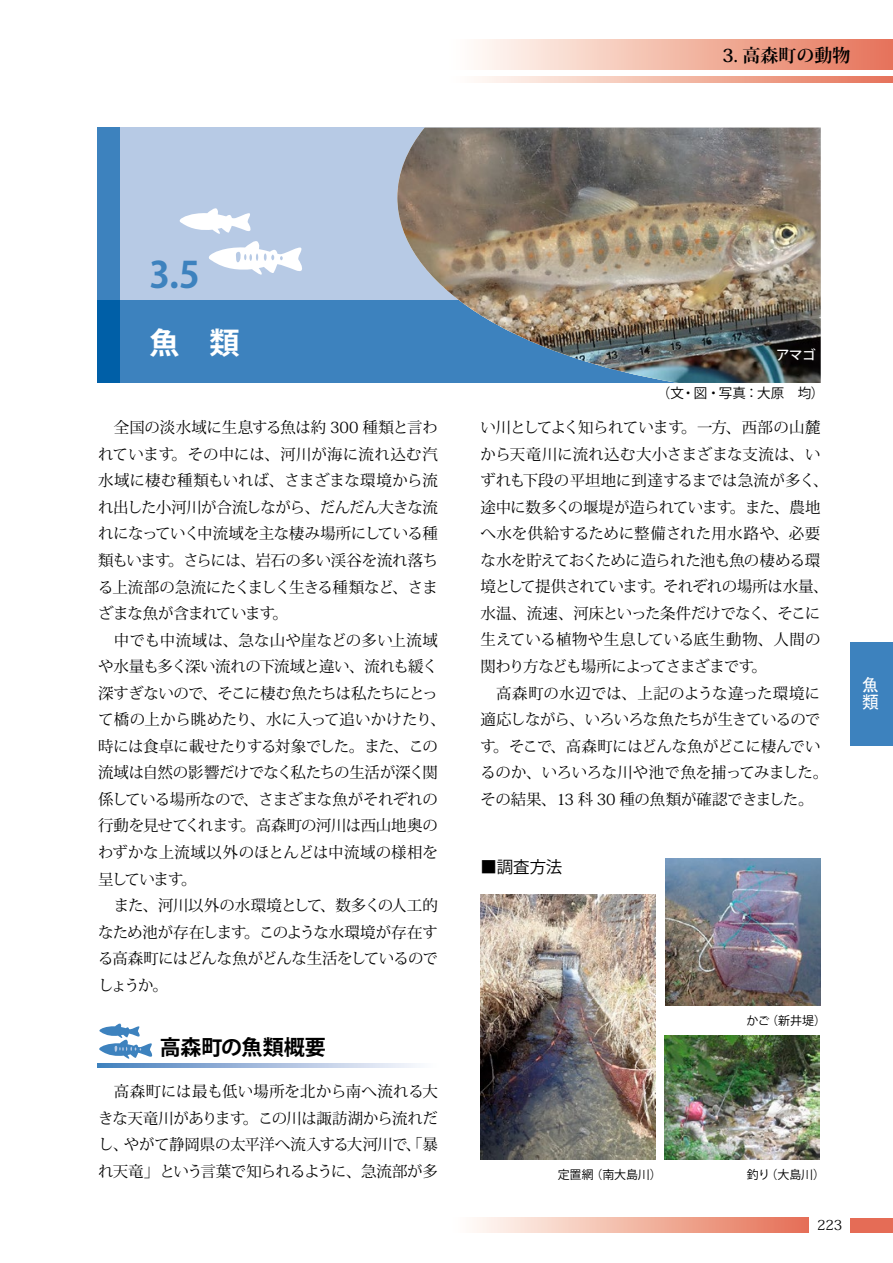
<style>
.page{position:relative;width:893px;height:1263px;background:#fff}
.page>*{position:absolute;margin:0;border:0;box-sizing:border-box;transform-origin:0 0}
.t1{font:700 36px "Koz Go Pr 6 N";color:#3d82be}
.t2{font:700 30px "Koz Go Pr 6 N";color:#fff}
.t3{font:700 21px "Koz Go Pro";letter-spacing:-.005em;color:#000}
.t4{font:700 18px "Koz Min Pr 6 N";color:#000}
.t5{font:17.25px/17.2px "MS Gothic";color:#fff}
.t6{font:16.5px "Koz Go Pro";color:#000}
.t7{font:15.45px/26.5px "Koz Min Pr 6 N";letter-spacing:-.025em;color:#000;text-align:justify}
.t8{font:13.8px "Koz Min Pr 6 N";color:#000}
.t9{font:13.5px "Koz Go Pr 6 N";color:#000}
.t10{font:500 13.5px "Koz Go Pr 6 N";color:#fff}
.t11{font:12px "Koz Go Pr 6 N";letter-spacing:-.01em;color:#000}
</style>
<div class="page">
<img style="left:480px;top:894px;width:176px;height:265px">
<img style="left:666px;top:858px;width:154px;height:147px">
<img style="left:664px;top:1035px;width:155px;height:124px">
<svg style="left:476px;top:77px;width:417px;height:6px;background:#f2b6a5"></svg>
<div style="left:851px;top:1218px;width:42px;height:14px;background:#e56c56"></div>
<svg style="left:473px;top:1218px;width:336px;height:14px;background:#f1b4a3"></svg>
<div style="left:445px;top:40px;width:448px;height:30px;background:linear-gradient(to right,#fff,#e67458)"></div>
<div style="left:850px;top:643px;width:43px;height:103px;background:#3d82be"></div>
<div style="left:98px;top:128px;width:469px;height:192px;background:#b7cae5"></div>
<div style="left:98px;top:128px;width:22px;height:255px;background:#3d82be"></div>
<div style="left:98px;top:300px;width:630px;height:83px;background:#3d82be"></div>
<div style="left:98px;top:301px;width:22px;height:82px;background:#005fa7"></div>
<img style="left:397px;top:128px;width:424px;height:255px">
<svg style="left:98px;top:1063px;width:319px;height:4px"></svg>
<svg style="left:99px;top:1023px;width:54px;height:36px"></svg>
<svg style="left:179px;top:208px;width:123px;height:67px"></svg>
<p class="t4" style="left:723px;top:45px;width:129px">3. 高森町の動物</p>
<h1 class="t1" style="left:150px;top:254px;width:52px">3.5</h1>
<h2 class="t2" style="left:150px;top:326px;width:91px">魚　類</h2>
<p class="t7" style="left:98px;top:415px;width:341px;text-indent:16px">全国の淡水域に生息する魚は約 300 種類と言われています。その中には、河川が海に流れ込む汽水域に棲む種類もいれば、さまざまな環境から流れ出した小河川が合流しながら、だんだん大きな流れになっていく中流域を主な棲み場所にしている種類もいます。さらには、岩石の多い渓谷を流れ落ちる上流部の急流にたくましく生きる種類など、さまざまな魚が含まれています。</p>
<p class="t7" style="left:98px;top:627px;width:349px;text-align:left;text-indent:16px">中でも中流域は、急な山や崖などの多い上流域や水量も多く深い流れの下流域と違い、流れも緩く深すぎないので、そこに棲む魚たちは私たちにとって橋の上から眺めたり、水に入って追いかけたり、時には食卓に載せたりする対象でした。また、この流域は自然の影響だけでなく私たちの生活が深く関係している場所なので、さまざまな魚がそれぞれの行動を見せてくれます。高森町の河川は西山地奥のわずかな上流域以外のほとんどは中流域の様相を呈しています。</p>
<p class="t7" style="left:98px;top:892px;width:341px;text-indent:16px">また、河川以外の水環境として、数多くの人工的なため池が存在します。このような水環境が存在する高森町にはどんな魚がどんな生活をしているのでしょうか。</p>
<h3 class="t3" style="left:160px;top:1034px;width:167px">高森町の魚類概要</h3>
<p class="t7" style="left:98px;top:1078px;width:341px;text-indent:16px">高森町には最も低い場所を北から南へ流れる大きな天竜川があります。この川は諏訪湖から流れだし、やがて静岡県の太平洋へ流入する大河川で、「暴れ天竜」という言葉で知られるように、急流部が多</p>
<p class="t10" style="left:776px;top:348px;width:41px">アマゴ</p>
<p class="t9" style="left:657px;top:386px;width:169px">（文・図・写真：大原　均）</p>
<p class="t7" style="left:480px;top:414px;width:349px;text-align:left">い川としてよく知られています。一方、西部の山麓から天竜川に流れ込む大小さまざまな支流は、いずれも下段の平坦地に到達するまでは急流が多く、途中に数多くの堰堤が造られています。また、農地へ水を供給するために整備された用水路や､必要な水を貯えておくために造られた池も魚の棲める環境として提供されています。それぞれの場所は水量、水温、流速、河床といった条件だけでなく、そこに生えている植物や生息している底生動物、人間の関わり方なども場所によってさまざまです。</p>
<p class="t7" style="left:480px;top:680px;width:349px;text-align:left;text-indent:16px">高森町の水辺では、上記のような違った環境に適応しながら、いろいろな魚たちが生きているのです。そこで、高森町にはどんな魚がどこに棲んでいるのか、いろいろな川や池で魚を捕ってみました。その結果、13 科 30 種の魚類が確認できました。</p>
<p class="t6" style="left:480px;top:856px;width:83px">■調査方法</p>
<p class="t5" style="left:862px;top:676px;width:18px">魚類</p>
<p class="t11" style="left:746px;top:1014px;width:81px">かご（新井堤）</p>
<p class="t11" style="left:558px;top:1168px;width:106px">定置網（南大島川）</p>
<p class="t11" style="left:747px;top:1168px;width:80px">釣り（大島川）</p>
<p class="t8" style="left:817px;top:1217px;width:27px">223</p>
</div>
